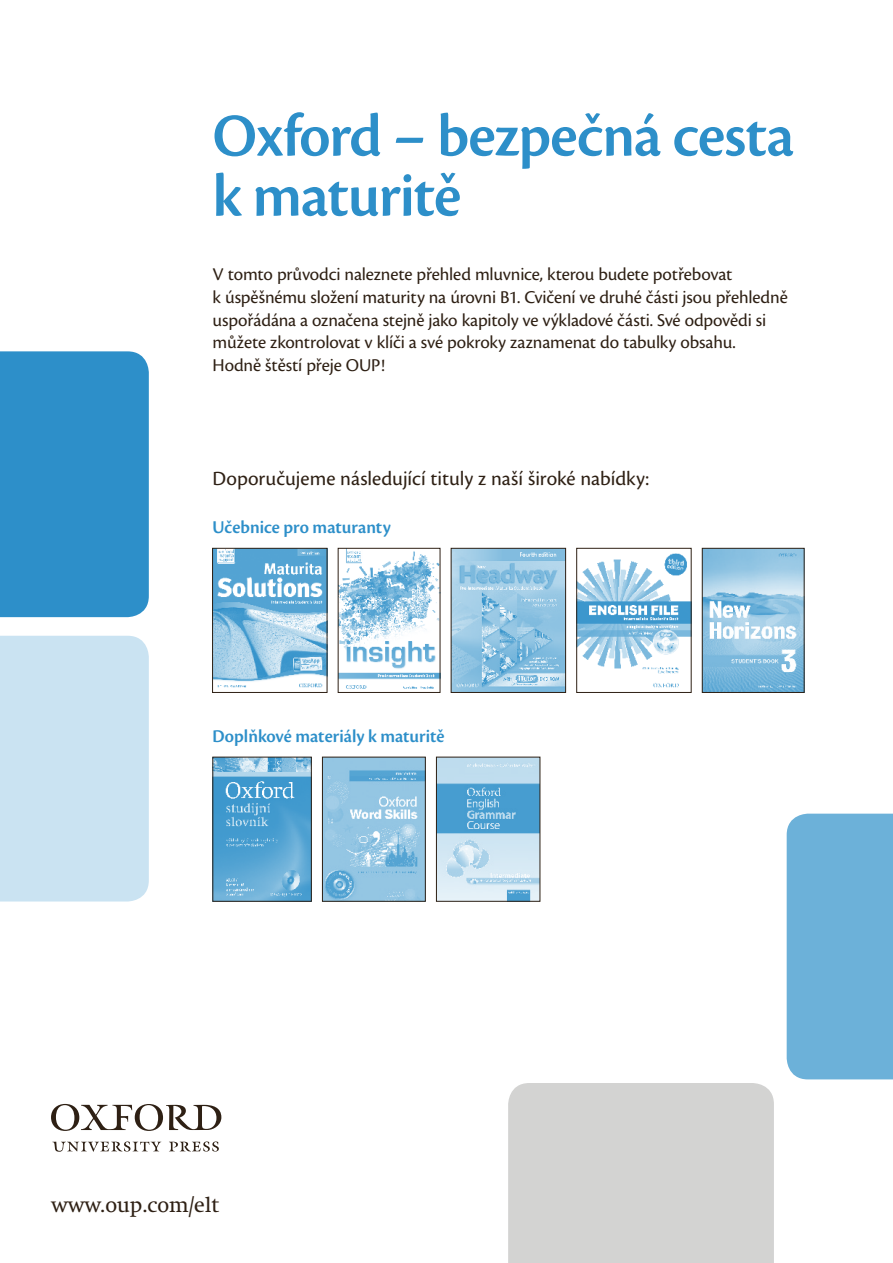
<style>
.page{position:relative;width:893px;height:1263px;background:#fff}
.page>*{position:absolute;margin:0;border:0;box-sizing:border-box;transform-origin:0 0}
.t1{font:63px/60px "Cronos Pro Semibold Disp";letter-spacing:-.01em;color:#2d8fc9}
.t2{font:60px "OUP1";color:#2e2014}
.t3{font:21px "Cronos Pro";color:#2e2014}
.t4{font:21px "OUP Swift CE";color:#2e2014}
.t5{font:18.75px/22.5px "Cronos Pro";letter-spacing:-.01em;color:#2e2014}
.t6{font:18.75px "Cronos Pro Semibold Disp";color:#2d8fc9}
</style>
<div class="page">
<div style="left:0;top:351px;width:149px;height:266px;background:#2d8fc9"></div>
<div style="left:0;top:636px;width:149px;height:265px;background:#cae3f2"></div>
<img style="left:214px;top:550px;width:111px;height:138px">
<div style="left:212px;top:548px;width:115px;height:145px;border:1px solid #2e2014"></div>
<img style="left:453px;top:550px;width:111px;height:141px">
<div style="left:451px;top:548px;width:115px;height:145px;border:1px solid #2e2014"></div>
<img style="left:578px;top:553px;width:111px;height:135px">
<div style="left:576px;top:548px;width:115px;height:145px;border:1px solid #2e2014"></div>
<img style="left:340px;top:550px;width:98px;height:139px">
<div style="left:338px;top:548px;width:102px;height:145px;border:1px solid #2e2014"></div>
<img style="left:215px;top:759px;width:95px;height:140px">
<div style="left:213px;top:757px;width:99px;height:144px;border:1px solid #2e2014"></div>
<img style="left:324px;top:759px;width:100px;height:140px">
<div style="left:322px;top:757px;width:104px;height:144px;border:1px solid #2e2014"></div>
<img style="left:438px;top:759px;width:100px;height:140px">
<img style="left:704px;top:550px;width:98px;height:141px">
<div style="left:702px;top:548px;width:102px;height:145px;border:1px solid #2e2014"></div>
<div style="left:787px;top:814px;width:106px;height:265px;background:#6cb1d9"></div>
<div style="left:508px;top:1083px;width:266px;height:180px;background:#d3d3d2"></div>
<h1 class="t1" style="left:213px;top:106px;width:583px">Oxford – bezpečná cesta k maturitě</h1>
<p class="t5" style="left:213px;top:263px;width:577px">V tomto průvodci naleznete přehled mluvnice, kterou budete potřebovat<br>k úspěšnému složení maturity na úrovni B1. Cvičení ve druhé části jsou přehledně uspořádána a označena stejně jako kapitoly ve výkladové části. Své odpovědi si můžete zkontrolovat v klíči a své pokroky zaznamenat do tabulky obsahu.<br>Hodně štěstí přeje OUP!</p>
<p class="t3" style="left:213px;top:466px;width:438px">Doporučujeme následující tituly z naší široké nabídky:</p>
<p class="t6" style="left:213px;top:516px;width:180px">Učebnice pro maturanty</p>
<p class="t6" style="left:213px;top:725px;width:234px">Doplňkové materiály k maturitě</p>
<h2 class="t2" style="left:51px;top:1095px;width:172px">1</h2>
<p class="t4" style="left:51px;top:1192px;width:170px">www.oup.com/elt</p>
</div>
